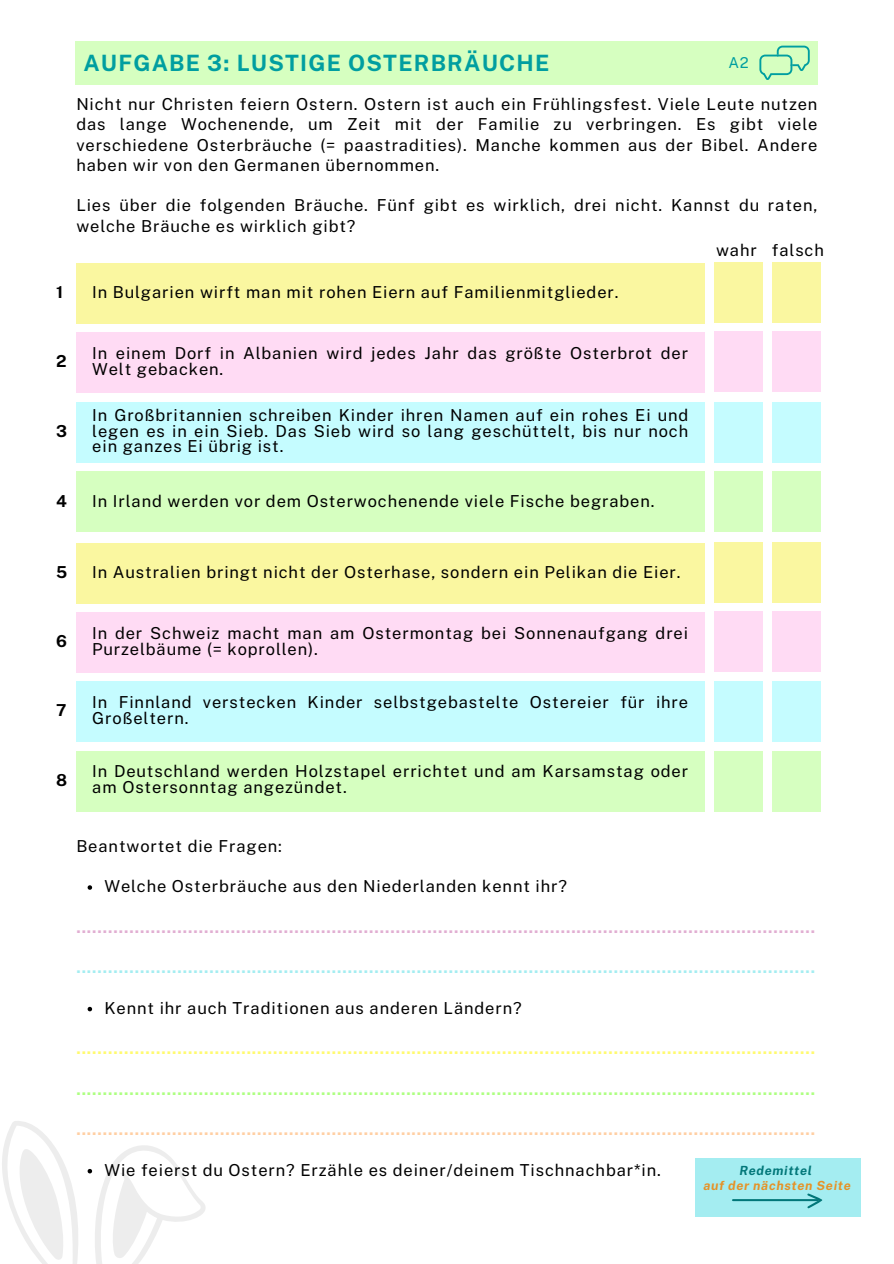
<style>
.page{position:relative;width:894px;height:1264px;background:#fff}
.page>*{position:absolute;margin:0;border:0;box-sizing:border-box;transform-origin:0 0}
.t1{font:700 22.5px "Public Sans";letter-spacing:.055em;color:#009ea0}
.t2{font:16.5px/15.8px "Public Sans";letter-spacing:.055em;color:#000}
.t3{font:700 16.5px "Public Sans";color:#e1aed2}
.t4{font:700 16.5px "Public Sans";color:#a4edf1}
.t5{font:700 16.5px "Public Sans";color:#fffa6f}
.t6{font:700 16.5px "Public Sans";color:#aeff82}
.t7{font:700 16.5px "Public Sans";color:#ffcfa3}
.t8{font:700 16.5px "Public Sans";color:#000}
.t9{font:15px "Public Sans";color:#009ea0}
.t10{font:italic 700 12.6px "Public Sans";letter-spacing:.055em;color:#e59227}
.t11{font:italic 700 12.6px "Public Sans";letter-spacing:.055em;color:#027779}
</style>
<div class="page">
<div style="left:76px;top:41px;width:741px;height:43px;background:#d6ffc0"></div>
<svg style="left:759px;top:46px;width:50px;height:34px"></svg>
<div style="left:76px;top:263px;width:628px;height:61px;background:#faf7a0"></div>
<div style="left:76px;top:333px;width:628px;height:60px;background:#ffdbf4"></div>
<div style="left:76px;top:402px;width:628px;height:60px;background:#c5fcff"></div>
<div style="left:76px;top:471px;width:628px;height:60px;background:#d6ffc0"></div>
<div style="left:771px;top:262px;width:49px;height:60px;background:#faf7a0"></div>
<div style="left:714px;top:262px;width:48px;height:60px;background:#faf7a0"></div>
<div style="left:714px;top:331px;width:48px;height:61px;background:#ffdbf4"></div>
<div style="left:714px;top:402px;width:48px;height:60px;background:#c5fcff"></div>
<div style="left:714px;top:471px;width:48px;height:60px;background:#d6ffc0"></div>
<div style="left:771px;top:331px;width:49px;height:61px;background:#ffdbf4"></div>
<div style="left:771px;top:402px;width:49px;height:60px;background:#c5fcff"></div>
<div style="left:771px;top:471px;width:49px;height:60px;background:#d6ffc0"></div>
<div style="left:76px;top:543px;width:628px;height:60px;background:#faf7a0"></div>
<div style="left:76px;top:612px;width:628px;height:60px;background:#ffdbf4"></div>
<div style="left:76px;top:681px;width:628px;height:61px;background:#c5fcff"></div>
<div style="left:76px;top:751px;width:628px;height:60px;background:#d6ffc0"></div>
<div style="left:771px;top:542px;width:49px;height:60px;background:#faf7a0"></div>
<div style="left:714px;top:542px;width:48px;height:60px;background:#faf7a0"></div>
<div style="left:714px;top:611px;width:48px;height:60px;background:#ffdbf4"></div>
<div style="left:714px;top:681px;width:48px;height:61px;background:#c5fcff"></div>
<div style="left:714px;top:751px;width:48px;height:60px;background:#d6ffc0"></div>
<div style="left:771px;top:611px;width:49px;height:60px;background:#ffdbf4"></div>
<div style="left:771px;top:681px;width:49px;height:61px;background:#c5fcff"></div>
<div style="left:771px;top:751px;width:49px;height:60px;background:#d6ffc0"></div>
<svg style="left:88px;top:885px;width:4px;height:4px"></svg>
<svg style="left:88px;top:1006px;width:4px;height:5px"></svg>
<svg style="left:2px;top:1121px;width:204px;height:142px"></svg>
<div style="left:695px;top:1158px;width:165px;height:58px;background:#a4edf1"></div>
<svg style="left:732px;top:1193px;width:89px;height:14px"></svg>
<h4 class="t8" style="left:56px;top:282px;width:9px">1</h4>
<h4 class="t1" style="left:83px;top:49px;width:467px">AUFGABE 3: LUSTIGE OSTERBRÄUCHE</h4>
<p class="t9" style="left:728px;top:54px;width:22px">A2</p>
<p class="t2" style="left:76px;top:94px;width:742px;line-height:20.2px;text-align:justify">Nicht nur Christen feiern Ostern. Ostern ist auch ein Frühlingsfest. Viele Leute nutzen das lange Wochenende, um Zeit mit der Familie zu verbringen. Es gibt viele verschiedene Osterbräuche (= paastradities). Manche kommen aus der Bibel. Andere haben wir von den Germanen übernommen.</p>
<h4 class="t2" style="left:76px;top:195px;width:742px;line-height:20.2px">Lies über die folgenden Bräuche. Fünf gibt es wirklich, drei nicht. Kannst du raten, welche Bräuche es wirklich gibt?</h4>
<h4 class="t2" style="left:92px;top:284px;width:527px">In Bulgarien wirft man mit rohen Eiern auf Familienmitglieder.</h4>
<h4 class="t2" style="left:715px;top:242px;width:109px">wahr falsch</h4>
<h4 class="t8" style="left:56px;top:352px;width:12px">2</h4>
<h4 class="t8" style="left:56px;top:421px;width:12px">3</h4>
<h4 class="t8" style="left:56px;top:491px;width:12px">4</h4>
<h4 class="t2" style="left:92px;top:345px;width:597px">In einem Dorf in Albanien wird jedes Jahr das größte Osterbrot der<br>Welt gebacken.</h4>
<h4 class="t2" style="left:92px;top:407px;width:597px;text-align:justify">In Großbritannien schreiben Kinder ihren Namen auf ein rohes Ei und legen es in ein Sieb. Das Sieb wird so lang geschüttelt, bis nur noch ein ganzes Ei übrig ist.</h4>
<h4 class="t2" style="left:92px;top:493px;width:563px">In Irland werden vor dem Osterwochenende viele Fische begraben.</h4>
<p class="t8" style="left:56px;top:562px;width:13px">5</p>
<h4 class="t2" style="left:92px;top:563px;width:589px">In Australien bringt nicht der Osterhase, sondern ein Pelikan die Eier.</h4>
<h3 class="t8" style="left:56px;top:631px;width:12px">6</h3>
<h3 class="t8" style="left:56px;top:700px;width:12px">7</h3>
<h3 class="t8" style="left:56px;top:770px;width:13px">8</h3>
<p class="t2" style="left:92px;top:625px;width:597px">In der Schweiz macht man am Ostermontag bei Sonnenaufgang drei<br>Purzelbäume (= koprollen).</p>
<h3 class="t2" style="left:92px;top:694px;width:597px">In Finnland verstecken Kinder selbstgebastelte Ostereier für ihre<br>Großeltern.</h3>
<h3 class="t2" style="left:92px;top:763px;width:597px">In Deutschland werden Holzstapel errichtet und am Karsamstag oder am Ostersonntag angezündet.</h3>
<p class="t2" style="left:76px;top:837px;width:207px">Beantwortet die Fragen:</p>
<p class="t2" style="left:104px;top:878px;width:464px">Welche Osterbräuche aus den Niederlanden kennt ihr?</p>
<p class="t3" style="left:76px;top:916px;width:740px">...........................................................................................................................................</p>
<p class="t4" style="left:76px;top:957px;width:740px">...........................................................................................................................................</p>
<p class="t2" style="left:104px;top:999px;width:418px">Kennt ihr auch Traditionen aus anderen Ländern?</p>
<p class="t5" style="left:76px;top:1038px;width:740px">...........................................................................................................................................</p>
<p class="t6" style="left:76px;top:1078px;width:740px">...........................................................................................................................................</p>
<h1 class="t7" style="left:76px;top:1119px;width:740px">...........................................................................................................................................</h1>
<h2 class="t2" style="left:104px;top:1161px;width:557px">Wie feierst du Ostern? Erzähle es deiner/deinem Tischnachbar*in.</h2>
<p class="t11" style="left:739px;top:1162px;width:74px">Redemittel</p>
<p class="t10" style="left:703px;top:1177px;width:149px">auf der nächsten Seite</p>
</div>
